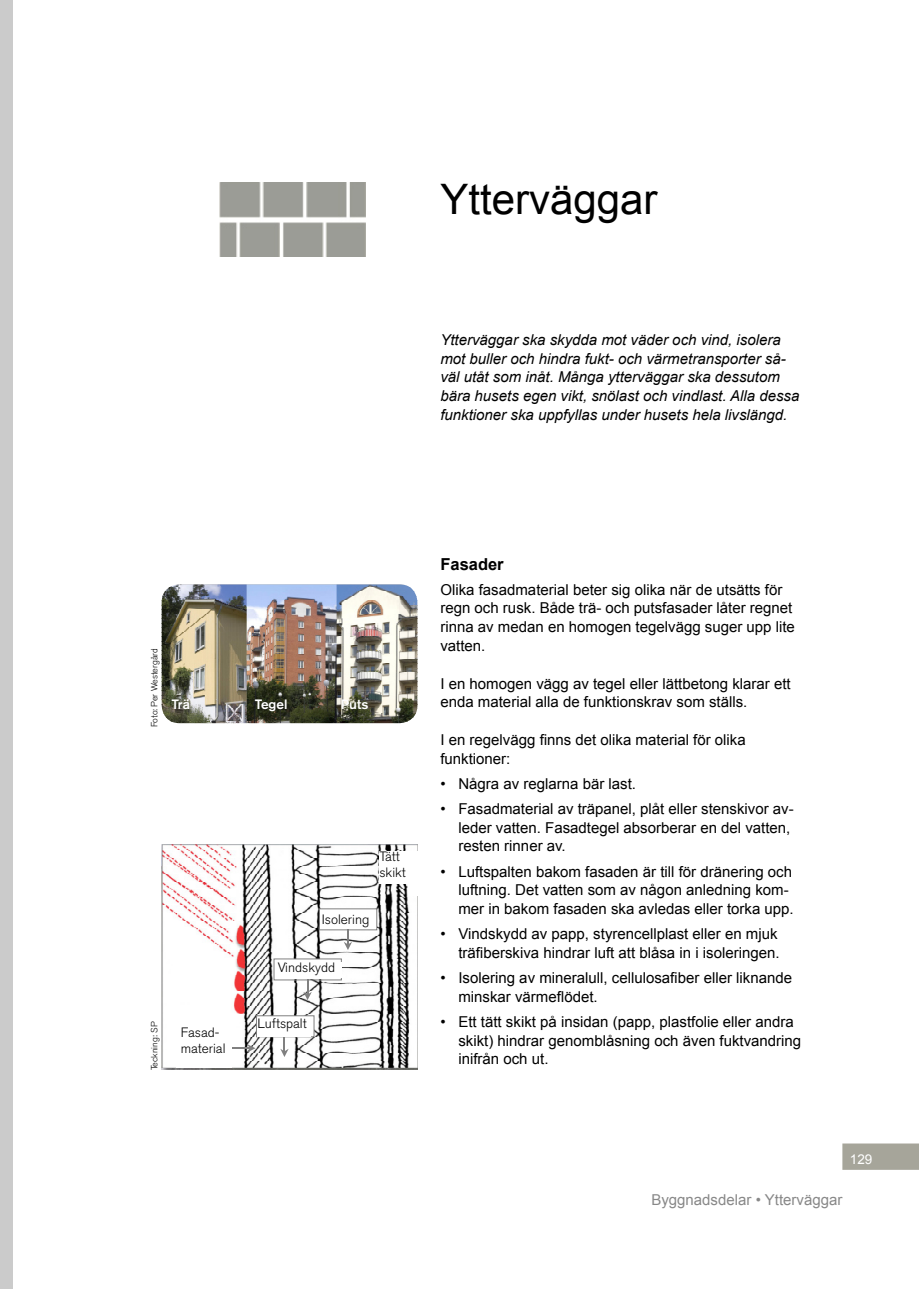
<style>
.page{position:relative;width:919px;height:1289px;background:#fff}
.page>*{position:absolute;margin:0;border:0;box-sizing:border-box;transform-origin:0 0}
.Rubrik{font:42px "Arial";color:#000}
.Brödtext{font:700 16.5px "Arial";color:#000}
.Hängande_indrag{font:15px/18.8px "Arial";color:#000}
.Brödtext-2{font:15px/18.8px "Arial";color:#000}
.Brödtext-3{font:italic 15px/18.8px "Arial";color:#000}
.Brödtext-4{font:15px "Arial";color:#888}
.t1{font:300 13.5px "Akzidenz Grotesk Std";color:#000}
.Bildtext{font:500 13.5px "Akzidenz Grotesk Std";color:#fff}
.Bildtext-2{font:13.5px "Arial";color:#fff}
.t2{font:12px/14.4px "Arial";color:#000}
.Bildtext-3{font:300 9px "Akzidenz Grotesk Std";color:#000}
</style>
<div class="page">
<div style="left:842px;top:1143px;width:76px;height:26px;background:#a6a59a"></div>
<div style="left:0;top:0;width:13px;height:1288px;background:#cbcbcb"></div>
<img style="left:219px;top:183px;width:146px;height:74px">
<img style="left:162px;top:844px;width:255px;height:225px">
<svg style="left:232px;top:1044px;width:23px;height:8px"></svg>
<svg style="left:280px;top:1037px;width:8px;height:20px"></svg>
<div style="left:257px;top:1016px;width:56px;height:20px;background:#fff"></div>
<div style="left:256px;top:1015px;width:58px;height:22px;border:1px solid #808080"></div>
<svg style="left:303px;top:980px;width:9px;height:20px"></svg>
<div style="left:274px;top:959px;width:67px;height:20px;background:#fff"></div>
<div style="left:274px;top:958px;width:67px;height:22px;border:1px solid #808080"></div>
<svg style="left:344px;top:930px;width:8px;height:20px"></svg>
<div style="left:320px;top:909px;width:56px;height:20px;background:#fff"></div>
<div style="left:319px;top:908px;width:58px;height:22px;border:1px solid #808080"></div>
<div style="left:176px;top:1016px;width:56px;height:51px;background:#fff"></div>
<div style="left:257px;top:1018px;width:54px;height:18px;background:#fff"></div>
<div style="left:278px;top:961px;width:63px;height:16px;background:#fff"></div>
<div style="left:407px;top:872px;width:10px;height:23px;background:#fff"></div>
<div style="left:379px;top:851px;width:51px;height:32px;background:#fff"></div>
<img style="left:162px;top:584px;width:255px;height:139px">
<p class="Rubrik" style="left:440px;top:175px;width:219px">Ytterväggar</p>
<p class="Brödtext-3" style="left:440px;top:330px;width:360px">Ytterväggar ska skydda mot väder och vind, isolera mot buller och hindra fukt- och värmetransporter så&shy;väl utåt som inåt. Många ytterväggar ska dessutom bära husets egen vikt, snölast och vindlast. Alla dessa funktioner ska uppfyllas under husets hela livslängd.</p>
<p class="Bildtext-3" style="left:149px;top:727px;width:81px;rotate:-90deg">Foto: Per Westergård</p>
<p class="Bildtext" style="left:171px;top:696px;width:20px">Trä</p>
<p class="Bildtext" style="left:255px;top:696px;width:34px">Tegel</p>
<p class="Bildtext" style="left:341px;top:696px;width:29px">Puts</p>
<p class="Bildtext-3" style="left:149px;top:1070px;width:50px;rotate:-90deg">Teckning: SP</p>
<p class="t1" style="left:181px;top:1024px;width:40px">Fasad-</p>
<p class="t1" style="left:181px;top:1040px;width:46px">material</p>
<p class="t2" style="left:181px;top:1027px;width:44px">Fasad&shy;material</p>
<p class="t1" style="left:379px;top:849px;width:22px">Tätt</p>
<p class="t1" style="left:379px;top:865px;width:28px">skikt</p>
<p class="t1" style="left:322px;top:911px;width:49px">Isolering</p>
<p class="t1" style="left:278px;top:959px;width:59px">Vindskydd</p>
<p class="t2" style="left:325px;top:912px;width:47px">Isolering</p>
<p class="t2" style="left:280px;top:962px;width:57px">Vindskydd</p>
<p class="t1" style="left:257px;top:1016px;width:51px">Luftspalt</p>
<p class="t2" style="left:262px;top:1019px;width:47px">Luftspalt</p>
<p class="Brödtext" style="left:440px;top:555px;width:65px">Fasader</p>
<p class="Brödtext-2" style="left:440px;top:580px;width:356px">Olika fasadmaterial beter sig olika när de utsätts för regn och rusk. Både trä- och putsfasader låter regnet rinna av medan en homogen tegelvägg suger upp lite vatten.</p>
<p class="Brödtext-2" style="left:440px;top:674px;width:352px">I en homogen vägg av tegel eller lättbetong klarar ett enda material alla de funktionskrav som ställs.</p>
<p class="Brödtext-2" style="left:440px;top:730px;width:307px">I en regelvägg finns det olika material för olika funktioner:</p>
<p class="Hängande_indrag" style="left:440px;top:774px;width:197px">• Några av reglarna bär last.</p>
<p class="Hängande_indrag" style="left:458px;top:799px;width:337px;text-indent:-18px">• Fasadmaterial av träpanel, plåt eller stenskivor av&shy;leder vatten. Fasadtegel absorberar en del vatten, resten rinner av.</p>
<p class="Hängande_indrag" style="left:458px;top:861px;width:337px;text-indent:-18px">• Luftspalten bakom fasaden är till för dränering och luftning. Det vatten som av någon anledning kom&shy;mer in bakom fasaden ska avledas eller torka upp.</p>
<p class="Hängande_indrag" style="left:440px;top:924px;width:340px;text-align:right">• Vindskydd av papp, styrencellplast eller en mjuk träfiberskiva hindrar luft att blåsa in i isoleringen.</p>
<p class="Hängande_indrag" style="left:458px;top:968px;width:335px;text-indent:-18px">• Isolering av mineralull, cellulosafiber eller liknande minskar värmeflödet.</p>
<p class="Hängande_indrag" style="left:458px;top:1012px;width:344px;text-indent:-18px">• Ett tätt skikt på insidan (papp, plastfolie eller andra skikt) hindrar genomblåsning och även fuktvandring inifrån och ut.</p>
<p class="Bildtext-2" style="left:849px;top:1151px;width:24px">129</p>
<p class="Brödtext-4" style="left:651px;top:1190px;width:192px">Byggnadsdelar • Ytterväggar</p>
</div>
